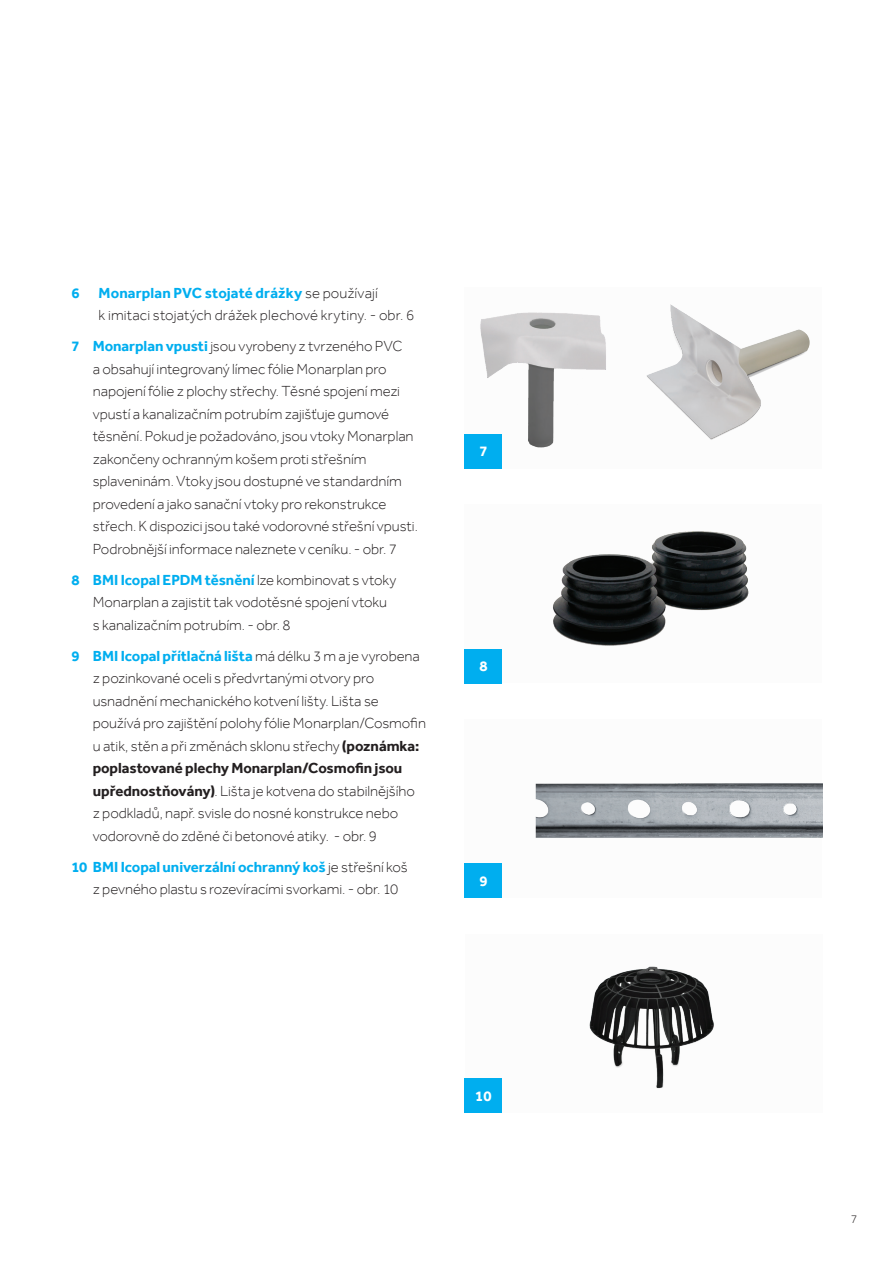
<style>
.page{position:relative;width:893px;height:1263px;background:#fff}
.page>*{position:absolute;margin:0;border:0;box-sizing:border-box;transform-origin:0 0}
.t1{font:300 15px/22.5px "Effra";letter-spacing:-.005em;color:#231f20}
.t2{font:700 15px "Effra";color:#fff}
.t3{font:700 15px "Effra";color:#00aeef}
.t4{font:300 12px "Effra";color:#231f20}
.s1{font-weight:700;color:#00aeef}
.s2{font-weight:700}
</style>
<div class="page">
<img style="left:589px;top:966px;width:125px;height:123px">
<img style="left:465px;top:783px;width:357px;height:81px">
<img style="left:647px;top:304px;width:163px;height:136px">
<img style="left:464px;top:312px;width:183px;height:138px">
<img style="left:553px;top:531px;width:196px;height:115px">
<div style="left:465px;top:434px;width:37px;height:34px;background:#00aeef"></div>
<div style="left:465px;top:649px;width:37px;height:34px;background:#00aeef"></div>
<div style="left:465px;top:864px;width:37px;height:34px;background:#00aeef"></div>
<div style="left:465px;top:1078px;width:37px;height:34px;background:#00aeef"></div>
<p class="t3" style="left:72px;top:284px;width:10px">6</p>
<p class="t1" style="left:99px;top:281px;width:317px"><span class="s1">Monarplan PVC stojaté drážky</span> se používají<br>k imitaci stojatých drážek plechové krytiny. - obr. 6</p>
<p class="t1" style="left:93px;top:335px;width:327px;text-indent:-21px"><span class="s1">7 Monarplan vpusti</span> jsou vyrobeny z tvrzeného PVC<br>a obsahují integrovaný límec fólie Monarplan pro napojení fólie z plochy střechy. Těsné spojení mezi vpustí a kanalizačním potrubím zajišťuje gumové těsnění. Pokud je požadováno, jsou vtoky Monarplan zakončeny ochranným košem proti střešním splaveninám. Vtoky jsou dostupné ve standardním provedení a jako sanační vtoky pro rekonstrukce střech. K dispozici jsou také vodorovné střešní vpusti.<br>Podrobnější informace naleznete v ceníku. - obr. 7</p>
<p class="t1" style="left:93px;top:568px;width:305px;text-indent:-21px"><span class="s1">8 BMI Icopal EPDM těsnění</span> lze kombinovat s vtoky<br>Monarplan a zajistit tak vodotěsné spojení vtoku s kanalizačním potrubím. - obr. 8</p>
<p class="t1" style="left:93px;top:644px;width:335px;text-indent:-21px"><span class="s1">9 BMI Icopal přítlačná lišta</span> má délku 3 m a je vyrobena z pozinkované oceli s předvrtanými otvory pro usnadnění mechanického kotvení lišty. Lišta se používá pro zajištění polohy fólie Monarplan/Cosmofin u atik, stěn a při změnách sklonu střechy <span class="s2">(poznámka: poplastované plechy Monarplan/Cosmofin jsou upřednostňovány)</span>. Lišta je kotvena do stabilnějšího<br>z podkladů, např. svisle do nosné konstrukce nebo vodorovně do zděné či betonové atiky. - obr. 9</p>
<p class="t1" style="left:93px;top:855px;width:317px;text-indent:-21px"><span class="s1">10 BMI Icopal univerzální ochranný koš</span> je střešní koš z pevného plastu s rozevíracími svorkami. - obr. 10</p>
<p class="t2" style="left:479px;top:442px;width:10px">7</p>
<p class="t2" style="left:479px;top:657px;width:10px">8</p>
<p class="t2" style="left:479px;top:872px;width:10px">9</p>
<p class="t2" style="left:475px;top:1086px;width:18px">10</p>
<p class="t4" style="left:851px;top:1211px;width:8px">7</p>
</div>
